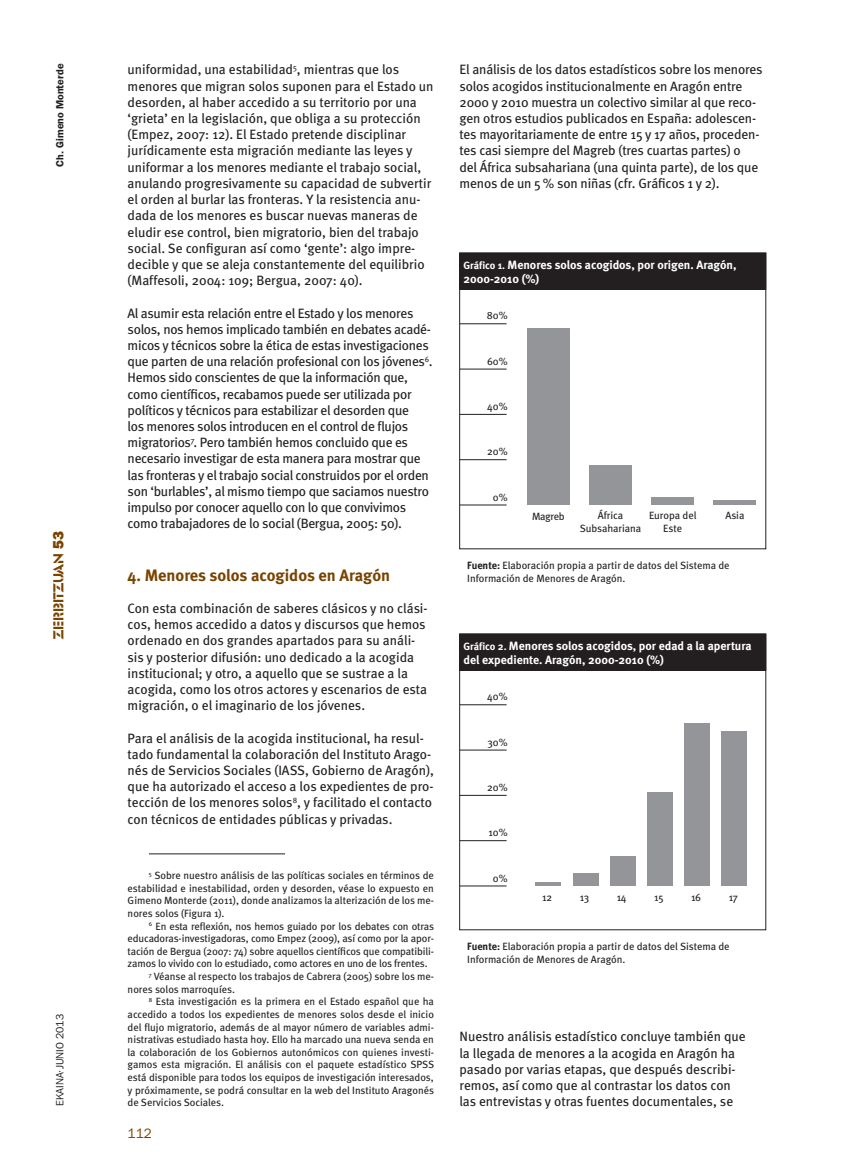
<style>
.page{position:relative;width:851px;height:1170px;background:#fff}
.page>*{position:absolute;margin:0;border:0;box-sizing:border-box;transform-origin:0 0}
.Tit01{font:700 16.5px "Meta";color:#794400}
.t1{font:15px "Glaser Ste D";color:#794400}
.Texto{font:13.5px/16.2px "Meta";letter-spacing:-.01em;color:#231f20}
.t2{font:13.5px "Franklin Gothic IT Cby BT";color:#794400}
.t3{font:700 12px/14.4px "Meta";color:#fff}
.Nota_al_pie{font:10.5px/12.6px "Meta";color:#231f20;text-align:justify}
.t4{font:600 10.5px "Franklin Gothic";color:#231f20}
.t5{font:10.5px "Franklin Gothic IT Cby BT";color:#231f20}
.s1{font-family:"Franklin Gothic";font-weight:800}
.s2{font-size:10.5px}
.s3{font-weight:700}
</style>
<div class="page">
<hr style="left:149px;top:853px;width:136px;height:1px;background:#231f20">
<div style="left:459px;top:253px;width:306px;height:36px;background:#231f20"></div>
<div style="left:459px;top:253px;width:306px;height:296px;border:1px solid #231f20"></div>
<hr style="left:459px;top:323px;width:47px;height:1px;background:#231f20">
<hr style="left:459px;top:414px;width:47px;height:1px;background:#231f20">
<hr style="left:459px;top:369px;width:47px;height:1px;background:#231f20">
<hr style="left:459px;top:504px;width:47px;height:1px;background:#231f20">
<hr style="left:459px;top:459px;width:47px;height:1px;background:#231f20">
<div style="left:527px;top:328px;width:42px;height:177px;background:#939598"></div>
<div style="left:651px;top:497px;width:43px;height:7px;background:#939598"></div>
<div style="left:589px;top:465px;width:42px;height:39px;background:#939598"></div>
<hr style="left:713px;top:500px;width:43px;height:4px;background:#939598">
<div style="left:459px;top:634px;width:306px;height:36px;background:#231f20"></div>
<div style="left:459px;top:633px;width:306px;height:296px;border:1px solid #231f20"></div>
<hr style="left:459px;top:704px;width:47px;height:1px;background:#231f20">
<hr style="left:459px;top:795px;width:47px;height:1px;background:#231f20">
<hr style="left:459px;top:749px;width:47px;height:1px;background:#231f20">
<hr style="left:459px;top:885px;width:47px;height:1px;background:#231f20">
<hr style="left:459px;top:840px;width:47px;height:1px;background:#231f20">
<hr style="left:535px;top:882px;width:26px;height:3px;background:#939598">
<div style="left:572px;top:873px;width:26px;height:12px;background:#939598"></div>
<div style="left:610px;top:856px;width:25px;height:29px;background:#939598"></div>
<div style="left:647px;top:792px;width:25px;height:93px;background:#939598"></div>
<div style="left:684px;top:723px;width:25px;height:162px;background:#939598"></div>
<div style="left:721px;top:731px;width:26px;height:154px;background:#939598"></div>
<p class="t4" style="left:54px;top:166px;width:104px;rotate:-90deg">Ch. Gimeno Monterde</p>
<p class="t1" style="left:50px;top:639px;width:110px;rotate:-90deg">ZERBITZUAN <span class="s1">53</span></p>
<p class="t5" style="left:53px;top:1105px;width:93px;rotate:-90deg">EKAINA·JUNIO 2013</p>
<p class="Texto" style="left:128px;top:61px;width:307px">uniformidad, una estabilidad<sup>5</sup>, mientras que los menores que migran solos suponen para el Estado un desorden, al haber accedido a su territorio por una ‘grieta’ en la legislación, que obliga a su protección (Empez, 2007: 12). El Estado pretende disciplinar jurídicamente esta migración mediante las leyes y uniformar a los menores mediante el trabajo social, anulando progresivamente su capacidad de subvertir el orden al burlar las fronteras. Y la resistencia anu&shy;dada de los menores es buscar nuevas maneras de eludir ese control, bien migratorio, bien del trabajo social. Se configuran así como ‘gente’: algo impre&shy;decible y que se aleja constantemente del equilibrio (Maffesoli, 2004: 109; Bergua, 2007: 40).</p>
<p class="Texto" style="left:128px;top:304px;width:306px">Al asumir esta relación entre el Estado y los menores solos, nos hemos implicado también en debates acadé&shy;micos y técnicos sobre la ética de estas investigaciones que parten de una relación profesional con los jóvenes<sup>6</sup>.<br>Hemos sido conscientes de que la información que, como científicos, recabamos puede ser utilizada por políticos y técnicos para estabilizar el desorden que<br>los menores solos introducen en el control de flujos migratorios<sup>7</sup>. Pero también hemos concluido que es necesario investigar de esta manera para mostrar que las fronteras y el trabajo social construidos por el orden son ‘burlables’, al mismo tiempo que saciamos nuestro impulso por conocer aquello con lo que convivimos como trabajadores de lo social (Bergua, 2005: 50).</p>
<p class="Tit01" style="left:128px;top:565px;width:264px">4. Menores solos acogidos en Aragón</p>
<p class="Texto" style="left:128px;top:600px;width:301px">Con esta combinación de saberes clásicos y no clási&shy;cos, hemos accedido a datos y discursos que hemos ordenado en dos grandes apartados para su análi&shy;sis y posterior difusión: uno dedicado a la acogida institucional; y otro, a aquello que se sustrae a la acogida, como los otros actores y escenarios de esta migración, o el imaginario de los jóvenes.</p>
<p class="Texto" style="left:128px;top:729px;width:308px">Para el análisis de la acogida institucional, ha resul&shy;tado fundamental la colaboración del Instituto Arago&shy;nés de Servicios Sociales (IASS, Gobierno de Aragón), que ha autorizado el acceso a los expedientes de pro&shy;tección de los menores solos<sup>8</sup>, y facilitado el contacto con técnicos de entidades públicas y privadas.</p>
<p class="Nota_al_pie" style="left:128px;top:869px;width:308px;text-indent:21px"><sup>5</sup> Sobre nuestro análisis de las políticas sociales en términos de estabilidad e inestabilidad, orden y desorden, véase lo expuesto en Gimeno Monterde (2011), donde analizamos la alterización de los me&shy;nores solos (Figura 1).</p>
<p class="Nota_al_pie" style="left:128px;top:919px;width:308px;text-indent:21px"><sup>6</sup> En esta reflexión, nos hemos guiado por los debates con otras educadoras-investigadoras, como Empez (2009), así como por la apor&shy;tación de Bergua (2007: 74) sobre aquellos científicos que compatibili&shy;zamos lo vivido con lo estudiado, como actores en uno de los frentes.</p>
<p class="Nota_al_pie" style="left:128px;top:969px;width:308px;text-indent:21px"><sup>7</sup> Véanse al respecto los trabajos de Cabrera (2005) sobre los me&shy;nores solos marroquíes.</p>
<p class="Nota_al_pie" style="left:128px;top:995px;width:308px;text-indent:21px"><sup>8</sup> Esta investigación es la primera en el Estado español que ha accedido a todos los expedientes de menores solos desde el inicio del flujo migratorio, además de al mayor número de variables admi&shy;nistrativas estudiado hasta hoy. Ello ha marcado una nueva senda en la colaboración de los Gobiernos autonómicos con quienes investi&shy;gamos esta migración. El análisis con el paquete estadístico SPSS está disponible para todos los equipos de investigación interesados, y próximamente, se podrá consultar en la web del Instituto Aragonés de Servicios Sociales.</p>
<p class="t2" style="left:128px;top:1125px;width:26px">112</p>
<p class="Texto" style="left:459px;top:61px;width:304px">El análisis de los datos estadísticos sobre los menores solos acogidos institucionalmente en Aragón entre 2000 y 2010 muestra un colectivo similar al que reco&shy;gen otros estudios publicados en España: adolescen&shy;tes mayoritariamente de entre 15 y 17 años, proceden&shy;tes casi siempre del Magreb (tres cuartas partes) o<br>del África subsahariana (una quinta parte), de los que menos de un 5 % son niñas (cfr. Gráficos 1 y 2).</p>
<p class="t3" style="left:463px;top:257px;width:274px"><span class="s2">Gráfico 1.</span> Menores solos acogidos, por origen. Aragón,<br>2000-2010 (%)</p>
<p class="Nota_al_pie" style="left:487px;top:309px;width:22px">80%</p>
<p class="Nota_al_pie" style="left:487px;top:354px;width:22px">60%</p>
<p class="Nota_al_pie" style="left:487px;top:400px;width:22px">40%</p>
<p class="Nota_al_pie" style="left:487px;top:445px;width:22px">20%</p>
<p class="Nota_al_pie" style="left:493px;top:490px;width:16px">0%</p>
<p class="Nota_al_pie" style="left:579px;top:509px;width:63px;text-align:center">África<br>Subsahariana</p>
<p class="Nota_al_pie" style="left:725px;top:509px;width:20px">Asia</p>
<p class="Nota_al_pie" style="left:532px;top:509px;width:34px">Magreb</p>
<p class="Nota_al_pie" style="left:649px;top:509px;width:49px;text-align:center">Europa del<br>Este</p>
<p class="Nota_al_pie" style="left:467px;top:559px;width:264px"><span class="s3">Fuente:</span> Elaboración propia a partir de datos del Sistema de<br>Información de Menores de Aragón.</p>
<p class="t3" style="left:463px;top:638px;width:289px"><span class="s2">Gráfico 2.</span> Menores solos acogidos, por edad a la apertura del expediente. Aragón, 2000-2010 (%)</p>
<p class="Nota_al_pie" style="left:487px;top:690px;width:22px">40%</p>
<p class="Nota_al_pie" style="left:487px;top:735px;width:22px">30%</p>
<p class="Nota_al_pie" style="left:487px;top:781px;width:22px">20%</p>
<p class="Nota_al_pie" style="left:488px;top:826px;width:21px">10%</p>
<p class="Nota_al_pie" style="left:493px;top:871px;width:16px">0%</p>
<p class="Nota_al_pie" style="left:542px;top:890px;width:11px">12</p>
<p class="Nota_al_pie" style="left:579px;top:890px;width:11px">13</p>
<p class="Nota_al_pie" style="left:616px;top:890px;width:11px">14</p>
<p class="Nota_al_pie" style="left:654px;top:890px;width:11px">15</p>
<p class="Nota_al_pie" style="left:691px;top:890px;width:12px">16</p>
<p class="Nota_al_pie" style="left:728px;top:890px;width:11px">17</p>
<p class="Nota_al_pie" style="left:467px;top:940px;width:264px"><span class="s3">Fuente:</span> Elaboración propia a partir de datos del Sistema de<br>Información de Menores de Aragón.</p>
<p class="Texto" style="left:459px;top:1028px;width:288px">Nuestro análisis estadístico concluye también que la llegada de menores a la acogida en Aragón ha pasado por varias etapas, que después describi&shy;remos, así como que al contrastar los datos con las entrevistas y otras fuentes documentales, se</p>
</div>
